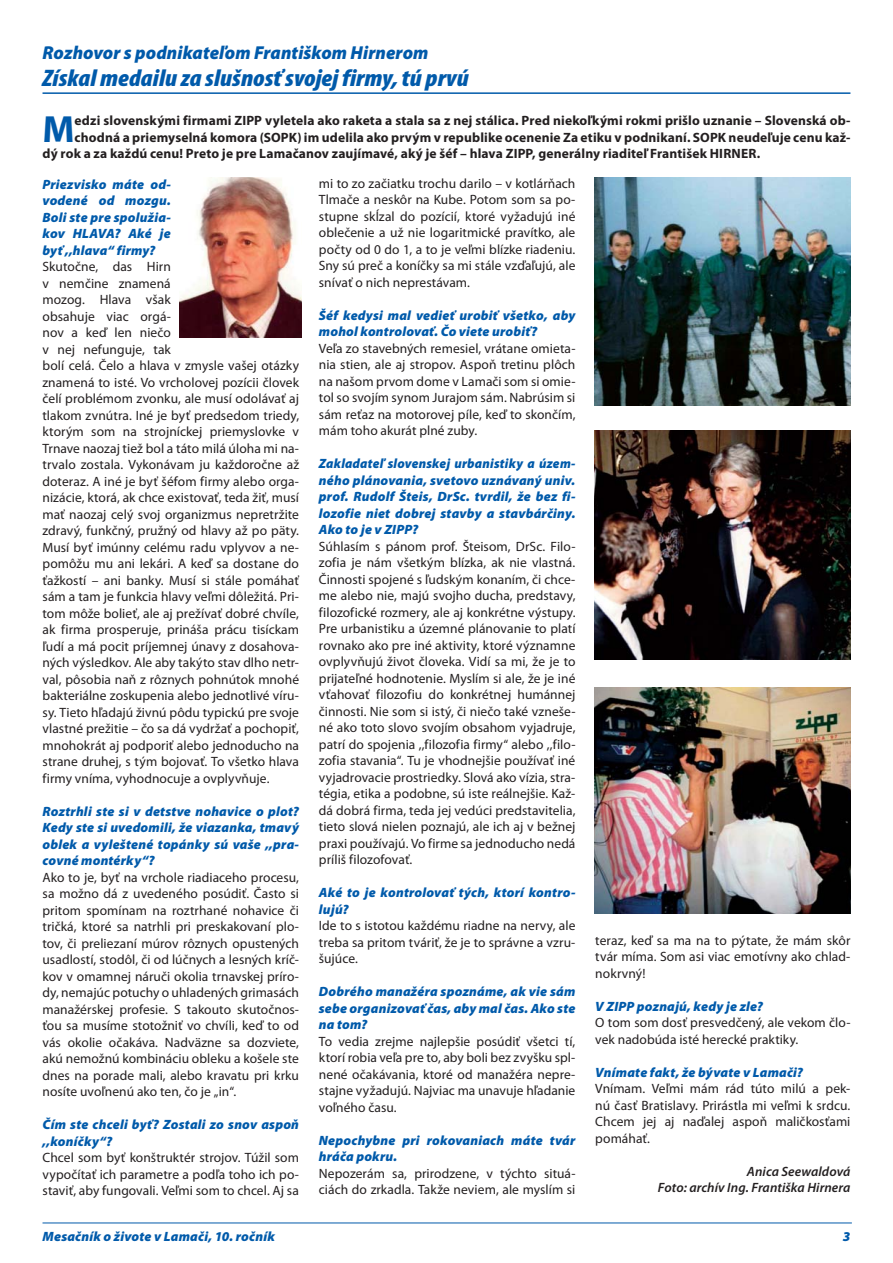
<style>
.page{position:relative;width:893px;height:1263px;background:#fff}
.page>*{position:absolute;margin:0;border:0;box-sizing:border-box;transform-origin:0 0}
.t1{font:700 37.95px "Myriad Pro";color:#005aaa}
.t2{font:italic 900 condensed 24px "Myriad Pro";color:#005aaa;scale:1.1 1}
.t3{font:italic 900 18.75px "Myriad Pro";color:#005aaa}
.t4{font:13.5px/16.5px "Myriad Pro";letter-spacing:.005em;color:#231f20;text-align:justify}
.t5{font:italic 900 13.5px/16.5px "Myriad Pro";letter-spacing:.015em;color:#005aaa}
.t6{font:700 13.5px "Myriad Pro";letter-spacing:.01em;color:#231f20}
.t7{font:italic 900 13.5px/16.5px "Myriad Pro";letter-spacing:.015em;color:#005aaa;text-align:justify;scale:.96 1}
.t8{font:italic 600 13.5px/16.5px "Myriad Pro";letter-spacing:.005em;color:#231f20;text-align:right}
</style>
<div class="page">
<hr style="left:43px;top:1222px;width:809px;height:1px;background:#005aaa">
<hr style="left:43px;top:92px;width:807px;height:2px;background:#005aaa">
<img style="left:179px;top:178px;width:122px;height:160px">
<img style="left:594px;top:178px;width:256px;height:227px">
<img style="left:594px;top:431px;width:256px;height:228px">
<img style="left:594px;top:687px;width:256px;height:226px">
<h3 class="t3" style="left:43px;top:46px;width:387px">Rozhovor s podnikateľom Františkom Hirnerom</h3>
<h2 class="t2" style="left:43px;top:69px;width:389px">Získal medailu za slušnosť svojej firmy, tú prvú</h2>
<h1 class="t1" style="left:43px;top:114px;width:34px">M</h1>
<p class="t6" style="left:75px;top:115px;width:777px">edzi slovenskými firmami ZIPP vyletela ako raketa a stala sa z nej stálica. Pred niekoľkými rokmi prišlo uznanie – Slovenská ob-</p>
<p class="t6" style="left:75px;top:132px;width:777px">chodná a priemyselná komora (SOPK) im udelila ako prvým v republike ocenenie Za etiku v podnikaní. SOPK neudeľuje cenu kaž-</p>
<p class="t6" style="left:43px;top:148px;width:719px">dý rok a za každú cenu! Preto je pre Lamačanov zaujímavé, aký je šéf – hlava ZIPP, generálny riaditeľ František HIRNER.</p>
<p class="t5" style="left:43px;top:177px;width:130px;text-align:justify">Priezvisko máte od&shy;vodené od mozgu.<br>Boli ste pre spolužia&shy;kov HLAVA? Aké je byť ,,hlava“ firmy?</p>
<p class="t4" style="left:43px;top:260px;width:258px;text-align:left">Skutočne, das Hirn<br>v nemčine znamená<br>mozog. Hlava však<br>obsahuje viac orgá-<br>nov a keď len niečo<br>v nej nefunguje, tak<br>bolí celá. Čelo a hlava v zmysle vašej otázky znamená to isté. Vo vrcholovej pozícii človek čelí problémom zvonku, ale musí odolávať aj tlakom zvnútra. Iné je byť predsedom triedy, ktorým som na strojníckej priemyslovke v Trnave naozaj tiež bol a táto milá úloha mi na&shy;trvalo zostala. Vykonávam ju každoročne až doteraz. A iné je byť šéfom firmy alebo orga&shy;nizácie, ktorá, ak chce existovať, teda žiť, musí mať naozaj celý svoj organizmus nepretržite zdravý, funkčný, pružný od hlavy až po päty.<br>Musí byť imúnny celému radu vplyvov a ne&shy;pomôžu mu ani lekári. A keď sa dostane do ťažkostí – ani banky. Musí si stále pomáhať sám a tam je funkcia hlavy veľmi dôležitá. Pri&shy;tom môže bolieť, ale aj prežívať dobré chvíle, ak firma prosperuje, prináša prácu tisíckam ľudí a má pocit príjemnej únavy z dosahova&shy;ných výsledkov. Ale aby takýto stav dlho netr&shy;val, pôsobia naň z rôznych pohnútok mnohé bakteriálne zoskupenia alebo jednotlivé víru&shy;sy. Tieto hľadajú živnú pôdu typickú pre svoje vlastné prežitie – čo sa dá vydržať a pochopiť, mnohokrát aj podporiť alebo jednoducho na strane druhej, s tým bojovať. To všetko hlava firmy vníma, vyhodnocuje a ovplyvňuje.</p>
<p class="t5" style="left:43px;top:804px;width:258px;text-align:justify">Roztrhli ste si v detstve nohavice o plot?<br>Kedy ste si uvedomili, že viazanka, tmavý oblek a vyleštené topánky sú vaše ,,pra&shy;covné montérky“?</p>
<p class="t4" style="left:43px;top:870px;width:258px">Ako to je, byť na vrchole riadiaceho procesu, sa možno dá z uvedeného posúdiť. Často si pritom spomínam na roztrhané nohavice či tričká, ktoré sa natrhli pri preskakovaní plo&shy;tov, či preliezaní múrov rôznych opustených usadlostí, stodôl, či od lúčnych a lesných kríč&shy;kov v omamnej náruči okolia trnavskej príro&shy;dy, nemajúc potuchy o uhladených grimasách manažérskej profesie. S takouto skutočnos&shy;ťou sa musíme stotožniť vo chvíli, keď to od vás okolie očakáva. Nadväzne sa dozviete, akú nemožnú kombináciu obleku a košele ste dnes na porade mali, alebo kravatu pri krku nosíte uvoľnenú ako ten, čo je „in“.</p>
<p class="t5" style="left:43px;top:1118px;width:258px">Čím ste chceli byť? Zostali zo snov aspoň ,,koníčky“?</p>
<p class="t4" style="left:43px;top:1151px;width:258px">Chcel som byť konštruktér strojov. Túžil som vypočítať ich parametre a podľa toho ich po&shy;staviť, aby fungovali. Veľmi som to chcel. Aj sa</p>
<p class="t4" style="left:319px;top:176px;width:258px">mi to zo začiatku trochu darilo – v kotlárňach Tlmače a neskôr na Kube. Potom som sa po&shy;stupne skĺzal do pozícií, ktoré vyžadujú iné oblečenie a už nie logaritmické pravítko, ale počty od 0 do 1, a to je veľmi blízke riadeniu.<br>Sny sú preč a koníčky sa mi stále vzďaľujú, ale snívať o nich neprestávam.</p>
<p class="t5" style="left:319px;top:308px;width:258px">Šéf kedysi mal vedieť urobiť všetko, aby mohol kontrolovať. Čo viete urobiť?</p>
<p class="t4" style="left:319px;top:341px;width:258px">Veľa zo stavebných remesiel, vrátane omieta&shy;nia stien, ale aj stropov. Aspoň tretinu plôch na našom prvom dome v Lamači som si omie&shy;tol so svojím synom Jurajom sám. Nabrúsim si sám reťaz na motorovej píle, keď to skončím, mám toho akurát plné zuby.</p>
<p class="t7" style="left:319px;top:457px;width:269px">Zakladateľ slovenskej urbanistiky a územ&shy;ného plánovania, svetovo uznávaný univ. prof. Rudolf Šteis, DrSc. tvrdil, že bez fi&shy;lozofie niet dobrej stavby a stavbárčiny.<br>Ako to je v ZIPP?</p>
<p class="t4" style="left:319px;top:539px;width:258px">Súhlasím s pánom prof. Šteisom, DrSc. Filo&shy;zofia je nám všetkým blízka, ak nie vlastná.<br>Činnosti spojené s ľudským konaním, či chce&shy;me alebo nie, majú svojho ducha, predstavy, filozofické rozmery, ale aj konkrétne výstupy.<br>Pre urbanistiku a územné plánovanie to platí rovnako ako pre iné aktivity, ktoré významne ovplyvňujú život človeka. Vidí sa mi, že je to prijateľné hodnotenie. Myslím si ale, že je iné vťahovať filozofiu do konkrétnej humánnej činnosti. Nie som si istý, či niečo také vzneše&shy;né ako toto slovo svojím obsahom vyjadruje, patrí do spojenia ,,filozofia firmy“ alebo ,,filo&shy;zofia stavania“. Tu je vhodnejšie používať iné vyjadrovacie prostriedky. Slová ako vízia, stra&shy;tégia, etika a podobne, sú iste reálnejšie. Kaž&shy;dá dobrá firma, teda jej vedúci predstavitelia, tieto slová nielen poznajú, ale ich aj v bežnej praxi používajú. Vo firme sa jednoducho nedá príliš filozofovať.</p>
<p class="t5" style="left:319px;top:886px;width:258px">Aké to je kontrolovať tých, ktorí kontro&shy;lujú?</p>
<p class="t4" style="left:319px;top:919px;width:258px">Ide to s istotou každému riadne na nervy, ale treba sa pritom tváriť, že je to správne a vzru&shy;šujúce.</p>
<p class="t5" style="left:319px;top:985px;width:258px;text-align:justify">Dobrého manažéra spoznáme, ak vie sám sebe organizovať čas, aby mal čas. Ako ste na tom?</p>
<p class="t4" style="left:319px;top:1034px;width:258px">To vedia zrejme najlepšie posúdiť všetci tí, ktorí robia veľa pre to, aby boli bez zvyšku spl&shy;nené očakávania, ktoré od manažéra nepre&shy;stajne vyžadujú. Najviac ma unavuje hľadanie voľného času.</p>
<p class="t5" style="left:319px;top:1133px;width:258px">Nepochybne pri rokovaniach máte tvár hráča pokru.</p>
<p class="t4" style="left:319px;top:1166px;width:258px">Nepozerám sa, prirodzene, v týchto situá&shy;ciách do zrkadla. Takže neviem, ale myslím si</p>
<p class="t4" style="left:595px;top:933px;width:257px">teraz, keď sa ma na to pýtate, že mám skôr tvár míma. Som asi viac emotívny ako chlad&shy;nokrvný!</p>
<p class="t5" style="left:595px;top:999px;width:169px">V ZIPP poznajú, kedy je zle?</p>
<p class="t4" style="left:595px;top:1016px;width:257px">O tom som dosť presvedčený, ale vekom člo&shy;vek nadobúda isté herecké praktiky.</p>
<p class="t5" style="left:595px;top:1065px;width:209px">Vnímate fakt, že bývate v Lamači?</p>
<p class="t4" style="left:595px;top:1082px;width:257px">Vnímam. Veľmi mám rád túto milú a pek&shy;nú časť Bratislavy. Prirástla mi veľmi k srdcu.<br>Chcem jej aj naďalej aspoň maličkosťami pomáhať.</p>
<p class="t8" style="left:658px;top:1164px;width:194px">Anica Seewaldová<br>Foto: archív Ing. Františka Hirnera</p>
<p class="t5" style="left:43px;top:1230px;width:234px">Mesačník o živote v Lamači, 10. ročník</p>
<p class="t5" style="left:843px;top:1230px;width:9px">3</p>
</div>
